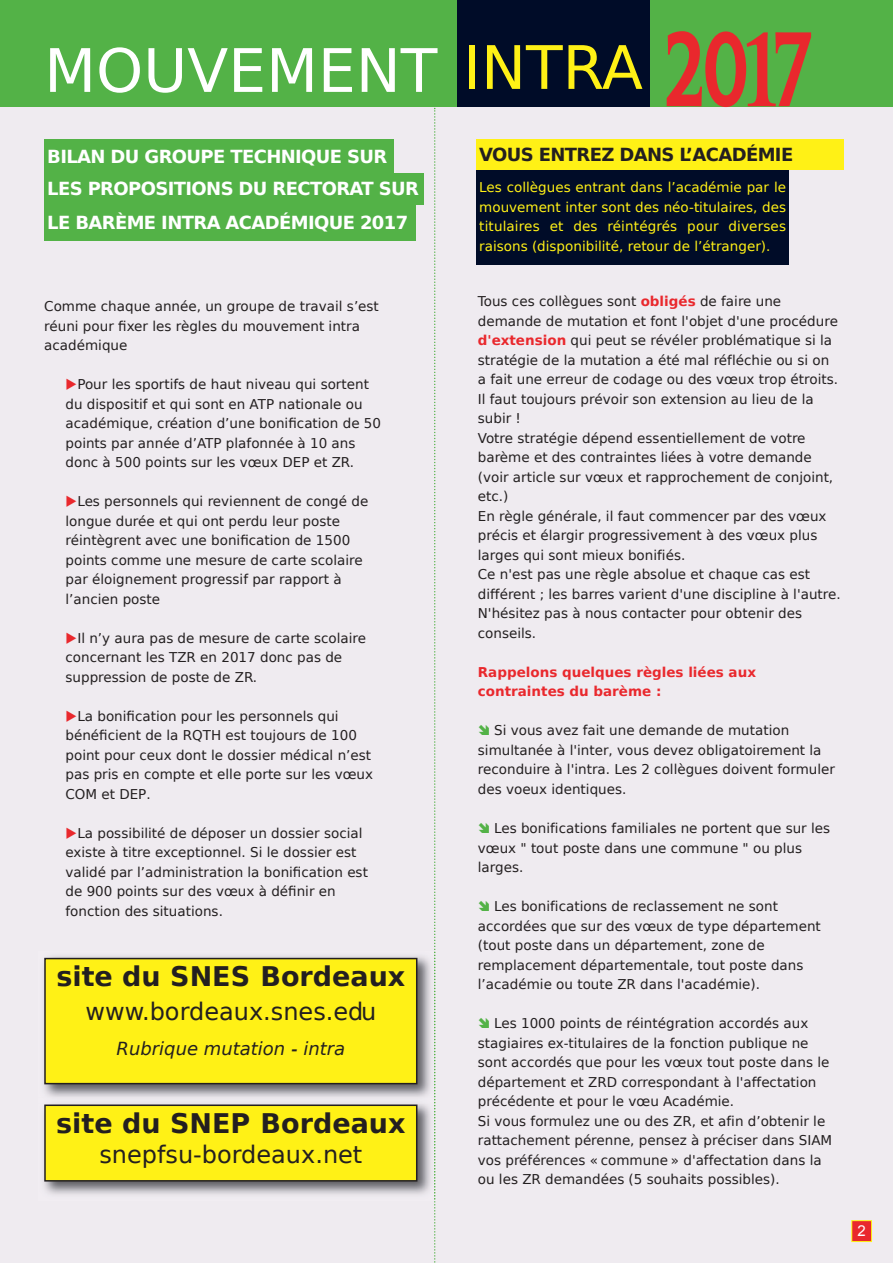
<style>
.page{position:relative;width:893px;height:1263px;background:#efebf0}
.page>*{position:absolute;margin:0;border:0;box-sizing:border-box;transform-origin:0 0}
.t1{font:94.5px "Penumbra Semibold Serif";color:#e9282d;scale:.71 1}
.t2{font:60px "DejaVu Sans";color:#fff}
.t3{font:700 27px "DejaVu Sans";color:#231f20}
.t4{font:24px "DejaVu Sans";color:#231f20}
.t5{font:700 18px/33.3px "DejaVu Sans";letter-spacing:-.035em;color:#fff}
.t6{font:700 18px "DejaVu Sans";letter-spacing:-.035em;color:#231f20}
.t7{font:italic 18px "DejaVu Sans";color:#231f20}
.t8{font:15px "Arial";color:#fff}
.t9{font:13.5px/19.5px "DejaVu Sans";color:#231f20}
.t10{font:13.5px/19.5px "DejaVu Sans";color:#fff116;text-align:justify}
.t11{font:700 13.5px/19.5px "DejaVu Sans";color:#e9282d}
.s1{color:#fff116}
.s2{color:#e9282d}
.s3{font-weight:700;color:#e9282d}
.s4{color:#53b247}
</style>
<div class="page">
<div style="left:852px;top:1221px;width:19px;height:20px;background:#e9282d"></div>
<div style="left:852px;top:1220px;width:20px;height:22px;border:1px solid #fff116"></div>
<div style="left:476px;top:169px;width:313px;height:96px;background:#000c28"></div>
<div style="left:0;top:0;width:893px;height:107px;background:#53b247"></div>
<div style="left:457px;top:0;width:192px;height:106px;background:#000c28"></div>
<div style="left:476px;top:139px;width:368px;height:31px;background:#fff116"></div>
<div style="left:44px;top:139px;width:350px;height:35px;background:#53b247"></div>
<div style="left:44px;top:173px;width:379px;height:32px;background:#53b247"></div>
<div style="left:44px;top:204px;width:372px;height:37px;background:#53b247"></div>
<img style="left:44px;top:951px;width:392px;height:249px">
<div style="left:45px;top:958px;width:372px;height:126px;background:#fff116"></div>
<div style="left:44px;top:958px;width:373px;height:126px;border:2px solid #231f20"></div>
<svg style="left:434px;top:108px;width:1px;height:1155px"></svg>
<div style="left:45px;top:1105px;width:372px;height:76px;background:#fff116"></div>
<div style="left:44px;top:1104px;width:373px;height:77px;border:2px solid #231f20"></div>
<h2 class="t2" style="left:44px;top:36px;width:600px">MOUvEMENT <span class="s1">INTRA</span></h2>
<h1 class="t1" style="left:664px;top:18px;width:212px">2017</h1>
<h3 class="t5" style="left:47px;top:140px;width:342px">BILAN DU GROUPE TECHNIQUE SUR</h3>
<h3 class="t5" style="left:47px;top:172px;width:373px">LES PROPOSITIONS DU RECTORAT SUR<br>LE BARÈME INTRA ACADÉMIQUE 2017</h3>
<p class="t9" style="left:44px;top:297px;width:336px">Comme chaque année, un groupe de travail s’est réuni pour fixer les règles du mouvement intra académique</p>
<p class="t9" style="left:66px;top:375px;width:317px"><span class="s2">◆</span>Pour les sportifs de haut niveau qui sortent du dispositif et qui sont en ATP nationale ou académique, création d’une bonification de 50 points par année d’ATP plafonnée à 10 ans donc à 500 points sur les vœux DEP et ZR.</p>
<p class="t9" style="left:66px;top:492px;width:304px"><span class="s2">◆</span>les personnels qui reviennent de congé de longue durée et qui ont perdu leur poste réintègrent avec une bonification de 1500 points comme une mesure de carte scolaire par éloignement progressif par rapport à l’ancien poste</p>
<p class="t9" style="left:66px;top:628px;width:302px"><span class="s2">◆</span>Il n’y aura pas de mesure de carte scolaire concernant les TZR en 2017 donc pas de suppression de poste de ZR.</p>
<p class="t9" style="left:66px;top:706px;width:309px"><span class="s2">◆</span>la bonification pour les personnels qui bénéficient de la RQTH est toujours de 100 point pour ceux dont le dossier médical n’est pas pris en compte et elle porte sur les vœux COM et DEP.</p>
<p class="t9" style="left:66px;top:823px;width:304px"><span class="s2">◆</span>la possibilité de déposer un dossier social existe à titre exceptionnel. Si le dossier est validé par l’administration la bonification est de 900 points sur des vœux à définir en fonction des situations.</p>
<h3 class="t3" style="left:56px;top:961px;width:351px">SITE DU SNES BORDEAUX</h3>
<h3 class="t4" style="left:85px;top:998px;width:292px">www.bordeaux.snes.edu</h3>
<h3 class="t7" style="left:116px;top:1038px;width:230px">Rubrique mutation - intra</h3>
<h3 class="t3" style="left:56px;top:1107px;width:351px">SITE DU SNEP BORDEAUX</h3>
<h3 class="t4" style="left:99px;top:1140px;width:265px">snepfsu-bordeaux.net</h3>
<h3 class="t6" style="left:479px;top:144px;width:316px">VOUS ENTREZ DANS L’ACADÉMIE</h3>
<p class="t10" style="left:479px;top:178px;width:308px">les collègues entrant dans l’académie par le mouvement inter sont des néo-titulaires, des titulaires et des réintégrés pour diverses raisons (disponibilité, retour de l’étranger).</p>
<p class="t9" style="left:478px;top:292px;width:364px">Tous ces collègues sont <span class="s3">OBLIGÉS</span> de faire une demande de mutation et font l'objet d'une procédure <span class="s3">D'EXTENSION</span> qui peut se révéler problématique si la stratégie de la mutation a été mal réfléchie ou si on a fait une erreur de codage ou des vœux trop étroits.<br>Il faut toujours prévoir son extension au lieu de la subir !<br>votre stratégie dépend essentiellement de votre barème et des contraintes liées à votre demande (voir article sur vœux et rapprochement de conjoint, etc.)<br>En règle générale, il faut commencer par des vœux précis et élargir progressivement à des vœux plus larges qui sont mieux bonifiés.<br>Ce n'est pas une règle absolue et chaque cas est différent ; les barres varient d'une discipline à l'autre.<br>N'hésitez pas à nous contacter pour obtenir des conseils.</p>
<p class="t11" style="left:478px;top:662px;width:280px">RAPPELONS QUELQUES RÈGLES LIÉES AUX<br>CONTRAINTES DU BARÈME :</p>
<p class="t9" style="left:478px;top:721px;width:359px"><span class="s4">➔</span> Si vous avez fait une demande de mutation simultanée à l'inter, vous devez obligatoirement la reconduire à l'intra. les 2 collègues doivent formuler des voeux identiques.</p>
<p class="t9" style="left:478px;top:818px;width:354px"><span class="s4">➔</span> les bonifications familiales ne portent que sur les vœux " tout poste dans une commune " ou plus larges.</p>
<p class="t9" style="left:478px;top:896px;width:344px"><span class="s4">➔</span> les bonifications de reclassement ne sont accordées que sur des vœux de type département (tout poste dans un département, zone de remplacement départementale, tout poste dans l’académie ou toute ZR dans l'académie).</p>
<p class="t9" style="left:478px;top:1013px;width:356px"><span class="s4">➔</span> les 1000 points de réintégration accordés aux stagiaires ex-titulaires de la fonction publique ne sont accordés que pour les vœux tout poste dans le département et ZRD correspondant à l'affectation précédente et pour le vœu Académie.<br>Si vous formulez une ou des ZR, et afin d’obtenir le rattachement pérenne, pensez à préciser dans SIAM vos préférences « commune » d'affectation dans la ou les ZR demandées (5 souhaits possibles).</p>
<p class="t8" style="left:857px;top:1222px;width:10px">2</p>
</div>
